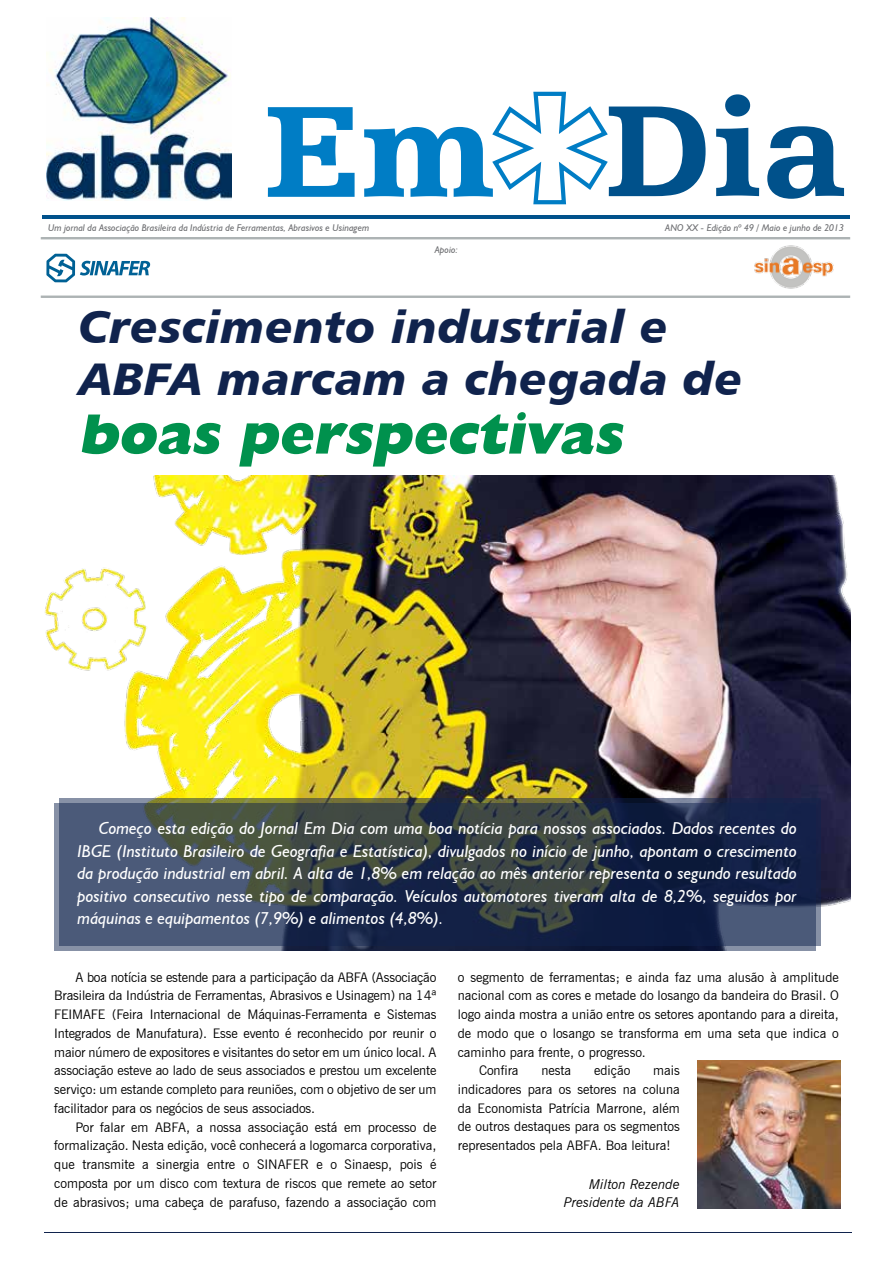
<style>
.page{position:relative;width:893px;height:1263px;background:#fff}
.page>*{position:absolute;margin:0;border:0;box-sizing:border-box;transform-origin:0 0}
.t1{font:italic 800 57.15px "Humanist 521 BT";color:#00914d}
.t2{font:45.75px/52.2px "Humanist 777 BT Black Italic B";letter-spacing:.01em;color:#10234d}
.t3{font:italic 17.25px/22.5px "Humanist 521 BT";color:#fff;text-align:justify}
.t4{font:italic 13.5px/18px "News Gothic BT";color:#000;text-align:right}
.t5{font:13.2px/18.8px "News Gothic BT";color:#000;text-align:justify}
.t6{font:italic 9.75px "Humanist 521 BT";color:#6d6e71}
</style>
<div class="page">
<img style="left:44px;top:476px;width:806px;height:475px">
<svg style="left:60px;top:798px;width:761px;height:148px"></svg>
<svg style="left:54px;top:803px;width:761px;height:148px"></svg>
<svg style="left:46px;top:254px;width:104px;height:28px"></svg>
<img style="left:754px;top:245px;width:80px;height:44px">
<img style="left:47px;top:17px;width:184px;height:184px">
<hr style="left:43px;top:215px;width:807px;height:4px;background:#00518b">
<div style="left:41px;top:296px;width:809px;height:2px;border:2px solid #adb3b4"></div>
<div style="left:41px;top:237px;width:809px;height:2px;border:2px solid #adb3b4"></div>
<hr style="left:44px;top:1232px;width:807px;height:1px;background:#10234d">
<svg style="left:268px;top:91px;width:576px;height:114px"></svg>
<img style="left:697px;top:1060px;width:143px;height:148px">
<p class="t6" style="left:48px;top:221px;width:323px">Um jornal da Associação Brasileira da Indústria de Ferramentas, Abrasivos e Usinagem</p>
<p class="t6" style="left:435px;top:244px;width:25px">Apoio:</p>
<p class="t6" style="left:665px;top:221px;width:180px">ANO XX - Edição nº 49 / Maio e junho de 2013</p>
<h2 class="t2" style="left:79px;top:299px;width:665px">Crescimento industrial e<br>ABFA marcam a chegada de</h2>
<h1 class="t1" style="left:79px;top:398px;width:557px">boas perspectivas</h1>
<p class="t3" style="left:78px;top:817px;width:721px;text-indent:21px">Começo esta edição do Jornal Em Dia com uma boa notícia para nossos associados. Dados recentes do IBGE (Instituto Brasileiro de Geografia e Estatística), divulgados no início de junho, apontam o crescimento da produção industrial em abril. A alta de 1,8% em relação ao mês anterior representa o segundo resultado positivo consecutivo nesse tipo de comparação. Veículos automotores tiveram alta de 8,2%, seguidos por máquinas e equipamentos (7,9%) e alimentos (4,8%).</p>
<p class="t5" style="left:54px;top:967px;width:384px;text-indent:21px">A boa notícia se estende para a participação da ABFA (Associação Brasileira da Indústria de Ferramentas, Abrasivos e Usinagem) na 14ª FEIMAFE (Feira Internacional de Máquinas-Ferramenta e Sistemas Integrados de Manufatura). Esse evento é reconhecido por reunir o maior número de expositores e visitantes do setor em um único local. A associação esteve ao lado de seus associados e prestou um excelente serviço: um estande completo para reuniões, com o objetivo de ser um facilitador para os negócios de seus associados.</p>
<p class="t5" style="left:54px;top:1117px;width:384px;text-indent:21px">Por falar em ABFA, a nossa associação está em processo de formalização. Nesta edição, você conhecerá a logomarca corporativa, que transmite a sinergia entre o SINAFER e o Sinaesp, pois é composta por um disco com textura de riscos que remete ao setor de abrasivos; uma cabeça de parafuso, fazendo a associação com</p>
<p class="t5" style="left:458px;top:967px;width:382px">o segmento de ferramentas; e ainda faz uma alusão à amplitude</p>
<p class="t5" style="left:458px;top:986px;width:383px">nacional com as cores e metade do losango da bandeira do Brasil. O</p>
<p class="t5" style="left:458px;top:1005px;width:383px">logo ainda mostra a união entre os setores apontando para a direita,</p>
<p class="t5" style="left:458px;top:1023px;width:383px">de modo que o losango se transforma em uma seta que indica o</p>
<p class="t5" style="left:458px;top:1042px;width:190px">caminho para frente, o progresso.</p>
<p class="t5" style="left:479px;top:1061px;width:41px">Confira</p>
<p class="t5" style="left:541px;top:1061px;width:31px">nesta</p>
<p class="t5" style="left:594px;top:1061px;width:38px">edição</p>
<p class="t5" style="left:458px;top:1061px;width:224px;text-indent:195px">mais indicadores para os setores na coluna da Economista Patrícia Marrone, além de outros destaques para os segmentos representados pela ABFA. Boa leitura!</p>
<p class="t4" style="left:564px;top:1175px;width:118px">Milton Rezende<br>Presidente da ABFA</p>
</div>
